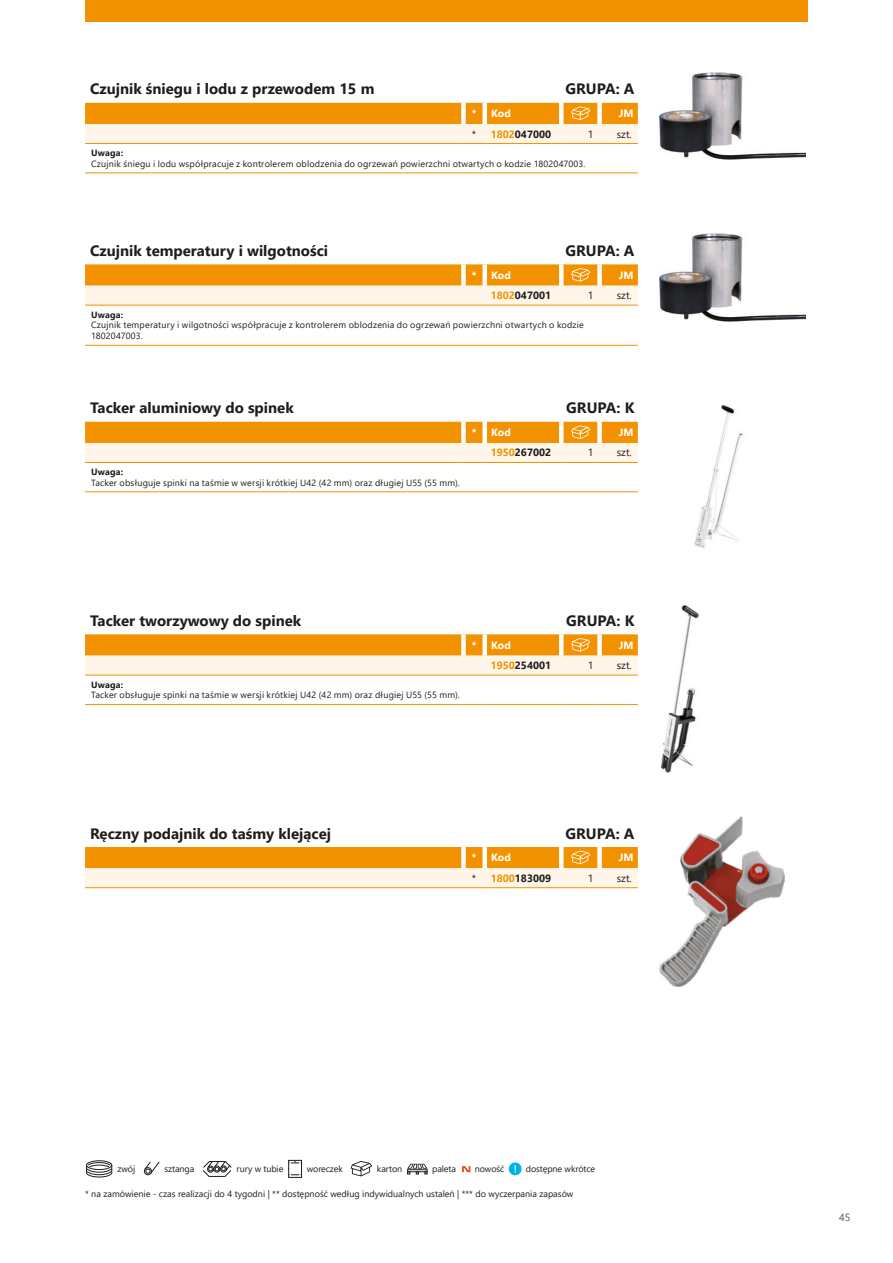
<style>
.page{position:relative;width:893px;height:1263px;background:#fff}
.page>*{position:absolute;margin:0;border:0;box-sizing:border-box;transform-origin:0 0}
.t1{font:700 15px "Segoe UI";color:#1d1d1b}
.t2{font:700 10.5px "Segoe UI";color:#1d1d1b}
.t3{font:700 10.5px "Segoe UI";color:#fff}
.t4{font:10.5px "Segoe UI";color:#1d1d1b}
.t5{font:10.5px "Segoe UI";color:#575756}
.t6{font:9px/10.8px "Segoe UI";letter-spacing:.02em;color:#1d1d1b}
.t7{font:9px "Segoe UI";color:#1d1d1b}
.t8{font:9px "Segoe UI";letter-spacing:-.01em;color:#1d1d1b}
.t9{font:700 9px "Segoe UI";letter-spacing:.025em;color:#1d1d1b}
.s1{font-weight:400}
.s2{color:#f39200}
</style>
<div class="page">
<div style="left:86px;top:1160px;width:26px;height:10px;border:1px solid #1d1d1b;border-radius:50%"></div>
<svg style="left:86px;top:1162px;width:27px;height:16px"></svg>
<div style="left:144px;top:1167px;width:8px;height:8px;border:1px solid #1d1d1b;border-radius:50%"></div>
<svg style="left:144px;top:1161px;width:16px;height:13px"></svg>
<svg style="left:203px;top:1161px;width:29px;height:16px"></svg>
<svg style="left:288px;top:1159px;width:14px;height:19px"></svg>
<svg style="left:351px;top:1161px;width:21px;height:15px"></svg>
<svg style="left:407px;top:1164px;width:21px;height:10px"></svg>
<svg style="left:462px;top:1166px;width:8px;height:6px"></svg>
<svg style="left:509px;top:1162px;width:13px;height:13px"></svg>
<div style="left:85px;top:0;width:723px;height:21px;background:#f39200"></div>
<hr style="left:85px;top:173px;width:378px;height:1px;background:#f39200">
<svg style="left:463px;top:173px;width:22px;height:1px"></svg>
<hr style="left:485px;top:173px;width:76px;height:1px;background:#f39200">
<hr style="left:561px;top:173px;width:39px;height:1px;background:#f39200">
<hr style="left:600px;top:173px;width:38px;height:1px;background:#f39200">
<svg style="left:85px;top:103px;width:553px;height:41px;background:#f8c271"></svg>
<img style="left:659px;top:72px;width:146px;height:88px">
<hr style="left:85px;top:345px;width:378px;height:1px;background:#f39200">
<svg style="left:463px;top:345px;width:22px;height:1px"></svg>
<hr style="left:485px;top:345px;width:76px;height:1px;background:#f39200">
<hr style="left:561px;top:345px;width:39px;height:1px;background:#f39200">
<hr style="left:600px;top:345px;width:38px;height:1px;background:#f39200">
<svg style="left:85px;top:264px;width:553px;height:42px;background:#f8c374"></svg>
<img style="left:659px;top:234px;width:146px;height:87px">
<hr style="left:85px;top:492px;width:378px;height:1px;background:#f39200">
<svg style="left:463px;top:492px;width:22px;height:1px"></svg>
<hr style="left:485px;top:492px;width:76px;height:1px;background:#f39200">
<hr style="left:561px;top:492px;width:39px;height:1px;background:#f39200">
<hr style="left:600px;top:492px;width:38px;height:1px;background:#f39200">
<svg style="left:85px;top:422px;width:553px;height:41px;background:#f8c271"></svg>
<img style="left:694px;top:405px;width:49px;height:143px">
<hr style="left:85px;top:704px;width:378px;height:1px;background:#f39200">
<svg style="left:463px;top:704px;width:22px;height:1px"></svg>
<hr style="left:485px;top:704px;width:76px;height:1px;background:#f39200">
<hr style="left:561px;top:704px;width:39px;height:1px;background:#f39200">
<hr style="left:600px;top:704px;width:38px;height:1px;background:#f39200">
<svg style="left:85px;top:634px;width:553px;height:42px;background:#f8c374"></svg>
<img style="left:660px;top:605px;width:39px;height:168px">
<svg style="left:85px;top:847px;width:553px;height:41px;background:#f8c272"></svg>
<img style="left:659px;top:816px;width:125px;height:170px">
<h1 class="t1" style="left:90px;top:75px;width:286px">Czujnik śniegu i lodu z przewodem 15 m</h1>
<h1 class="t1" style="left:565px;top:75px;width:70px">GRUPA: A</h1>
<p class="t3" style="left:472px;top:107px;width:41px">* Kod</p>
<p class="t3" style="left:619px;top:107px;width:16px">JM</p>
<p class="t2" style="left:472px;top:128px;width:81px"><span class="s1">*</span> <span class="s2">1802</span>047000</p>
<p class="t4" style="left:588px;top:130px;width:7px">1</p>
<p class="t4" style="left:617px;top:130px;width:17px">szt.</p>
<p class="t9" style="left:91px;top:144px;width:34px">Uwaga:</p>
<p class="t6" style="left:91px;top:157px;width:496px">Czujnik śniegu i lodu współpracuje z kontrolerem oblodzenia do ogrzewań powierzchni otwartych o kodzie 1802047003.</p>
<h1 class="t1" style="left:90px;top:236px;width:239px">Czujnik temperatury i wilgotności</h1>
<h1 class="t1" style="left:565px;top:236px;width:70px">GRUPA: A</h1>
<p class="t3" style="left:472px;top:269px;width:41px">* Kod</p>
<p class="t3" style="left:619px;top:269px;width:16px">JM</p>
<p class="t2" style="left:491px;top:289px;width:62px"><span class="s2">1802</span>047001</p>
<p class="t4" style="left:588px;top:291px;width:7px">1</p>
<p class="t4" style="left:617px;top:291px;width:17px">szt.</p>
<p class="t9" style="left:91px;top:306px;width:34px">Uwaga:</p>
<p class="t6" style="left:91px;top:319px;width:494px">Czujnik temperatury i wilgotności współpracuje z kontrolerem oblodzenia do ogrzewań powierzchni otwartych o kodzie<br>1802047003.</p>
<h1 class="t1" style="left:90px;top:394px;width:205px">Tacker aluminiowy do spinek</h1>
<h1 class="t1" style="left:566px;top:394px;width:70px">GRUPA: K</h1>
<p class="t9" style="left:91px;top:463px;width:34px">Uwaga:</p>
<p class="t6" style="left:91px;top:476px;width:370px">Tacker obsługuje spinki na taśmie w wersji krótkiej U42 (42 mm) oraz długiej U55 (55 mm).</p>
<p class="t3" style="left:472px;top:426px;width:41px">* Kod</p>
<p class="t3" style="left:619px;top:426px;width:16px">JM</p>
<p class="t2" style="left:491px;top:447px;width:62px"><span class="s2">1950</span>267002</p>
<p class="t4" style="left:588px;top:449px;width:7px">1</p>
<p class="t4" style="left:617px;top:449px;width:17px">szt.</p>
<h1 class="t1" style="left:90px;top:606px;width:213px">Tacker tworzywowy do spinek</h1>
<h1 class="t1" style="left:566px;top:606px;width:70px">GRUPA: K</h1>
<p class="t9" style="left:91px;top:676px;width:34px">Uwaga:</p>
<p class="t6" style="left:91px;top:689px;width:370px">Tacker obsługuje spinki na taśmie w wersji krótkiej U42 (42 mm) oraz długiej U55 (55 mm).</p>
<p class="t3" style="left:472px;top:639px;width:41px">* Kod</p>
<p class="t3" style="left:619px;top:639px;width:16px">JM</p>
<p class="t2" style="left:491px;top:659px;width:62px"><span class="s2">1950</span>254001</p>
<p class="t4" style="left:588px;top:661px;width:7px">1</p>
<p class="t4" style="left:617px;top:661px;width:17px">szt.</p>
<h1 class="t1" style="left:90px;top:819px;width:242px">Ręczny podajnik do taśmy klejącej</h1>
<h1 class="t1" style="left:565px;top:819px;width:70px">GRUPA: A</h1>
<p class="t3" style="left:472px;top:852px;width:41px">* Kod</p>
<p class="t3" style="left:619px;top:852px;width:16px">JM</p>
<p class="t2" style="left:472px;top:872px;width:81px"><span class="s1">*</span> <span class="s2">1800</span>183009</p>
<p class="t4" style="left:588px;top:874px;width:7px">1</p>
<p class="t4" style="left:617px;top:874px;width:17px">szt.</p>
<p class="t6" style="left:118px;top:1163px;width:19px">zwój</p>
<p class="t8" style="left:164px;top:1165px;width:31px">sztanga</p>
<p class="t8" style="left:237px;top:1160px;width:48px">rury w tubie</p>
<p class="t8" style="left:307px;top:1160px;width:38px">woreczek</p>
<p class="t6" style="left:377px;top:1163px;width:27px">karton</p>
<p class="t6" style="left:432px;top:1163px;width:25px">paleta</p>
<p class="t6" style="left:475px;top:1163px;width:31px">nowość</p>
<p class="t8" style="left:526px;top:1160px;width:71px">dostępne wkrótce</p>
<p class="t7" style="left:85px;top:1190px;width:490px">* na zamówienie - czas realizacji do 4 tygodni | ** dostępność według indywidualnych ustaleń | *** do wyczerpania zapasów</p>
<p class="t5" style="left:839px;top:1213px;width:13px">45</p>
</div>
